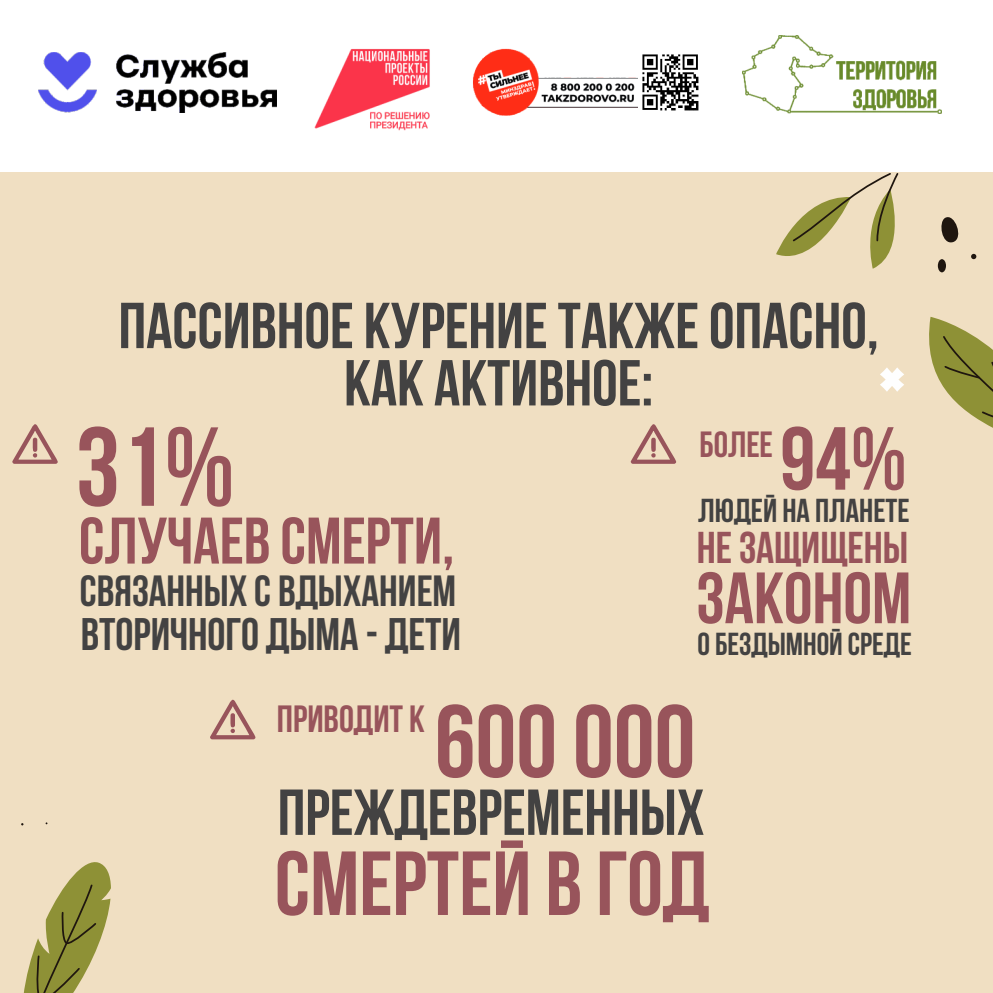
<style>
.page{position:relative;width:993px;height:993px;background:#fff}
.page>*{position:absolute;margin:0;border:0;box-sizing:border-box;transform-origin:0 0}
.t1{font:112px "Bebas Neue Cyrillic";color:#98545b}
.t2{font:102.9px "Bebas Neue Cyrillic";color:#98545b}
.t3{font:90.65px "Bebas Neue Cyrillic";color:#98545b}
.t4{font:89.25px "Bebas Neue Cyrillic";color:#98545b}
.t5{font:72.45px "Bebas Neue Cyrillic";color:#98545b}
.t6{font:65.62px "Bebas Neue Cyrillic";color:#98545b}
.t7{font:64.75px/57.2px "Bebas Neue Cyrillic";color:#434242;text-align:center}
.t8{font:45.68px "Bebas Neue Cyrillic";color:#434242}
.t9{font:44.45px "Bebas Neue Cyrillic";color:#98545b}
.t10{font:43.57px "Bebas Neue Cyrillic";color:#434242}
.t11{font:37.98px "Bebas Neue Cyrillic";color:#98545b}
.t12{font:36.4px "Bebas Neue Cyrillic";color:#98545b}
.t13{font:33.07px "Bebas Neue Cyrillic";color:#434242}
.t14{font:31.85px "Bebas Neue Cyrillic";color:#434242}
</style>
<div class="page">
<div style="left:0;top:172px;width:992px;height:820px;background:#f0dfc2"></div>
<img style="left:742px;top:35px;width:199px;height:79px">
<img style="left:39px;top:53px;width:238px;height:59px">
<img style="left:314px;top:49px;width:116px;height:82px">
<img style="left:473px;top:48px;width:165px;height:68px">
<img style="left:642px;top:54px;width:57px;height:57px">
<svg style="left:880px;top:367px;width:23px;height:24px"></svg>
<svg style="left:941px;top:217px;width:18px;height:26px"></svg>
<div style="left:937px;top:259px;width:8px;height:13px;background:#1f160f;border-radius:50%"></div>
<svg style="left:971px;top:254px;width:5px;height:5px"></svg>
<svg style="left:929px;top:317px;width:63px;height:111px"></svg>
<svg style="left:776px;top:173px;width:123px;height:96px"></svg>
<svg style="left:24px;top:862px;width:87px;height:130px"></svg>
<svg style="left:12px;top:424px;width:46px;height:39px"></svg>
<svg style="left:630px;top:424px;width:46px;height:39px"></svg>
<svg style="left:210px;top:699px;width:45px;height:40px"></svg>
<p class="t7" style="left:118px;top:303px;width:761px">ПАССИВНОЕ КУРЕНИЕ также опасно, как активное:</p>
<h1 class="t1" style="left:76px;top:421px;width:160px">31%</h1>
<p class="t12" style="left:699px;top:429px;width:75px">более</p>
<h3 class="t4" style="left:779px;top:422px;width:128px">94%</h3>
<p class="t13" style="left:698px;top:496px;width:213px">людей на планете</p>
<p class="t9" style="left:696px;top:529px;width:213px">не защищены</p>
<p class="t5" style="left:696px;top:568px;width:216px">законом</p>
<p class="t14" style="left:697px;top:631px;width:215px">о бездымной среде</p>
<p class="t6" style="left:79px;top:514px;width:376px">случаев смерти,</p>
<p class="t10" style="left:80px;top:573px;width:378px">связанных с вдыханием</p>
<p class="t8" style="left:81px;top:616px;width:381px">вторичного дыма - Дети</p>
<p class="t11" style="left:277px;top:703px;width:149px">приводит к</p>
<h2 class="t2" style="left:434px;top:699px;width:262px">600 000</h2>
<p class="t7" style="left:277px;top:789px;width:428px">преждевременных</p>
<h3 class="t3" style="left:275px;top:846px;width:435px">смертей в год</h3>
</div>
